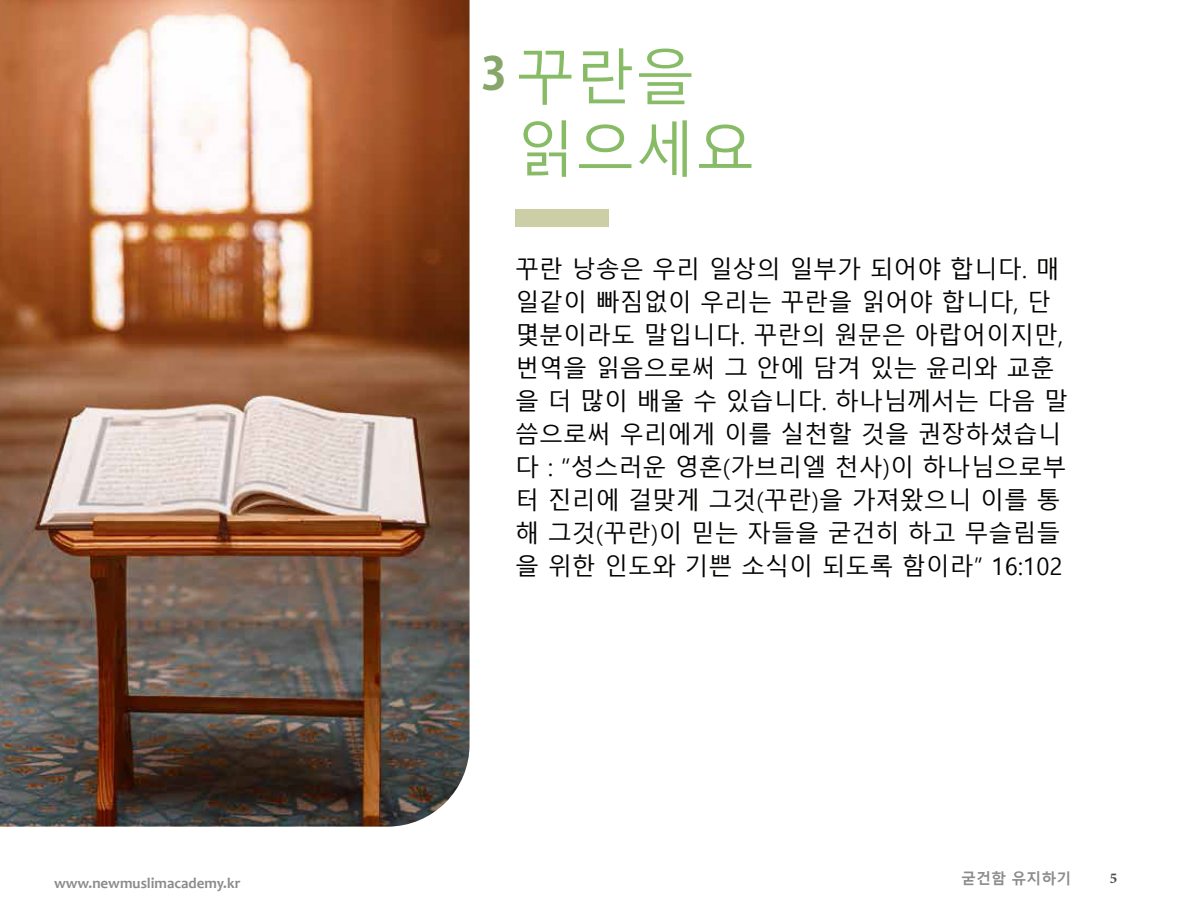
<style>
.page{position:relative;width:1188px;height:918px;background:#fff}
.page>*{position:absolute;margin:0;border:0;box-sizing:border-box;transform-origin:0 0}
.t1{font:60px "Malgun Gothic";color:#87bb65}
.t2{font:700 45px "Adobe Gothic Std";color:#87a66a}
.t3{font:24px/33px "Malgun Gothic";color:#040503}
.t4{font:700 15px "Candara";color:#8c8c8c}
.t5{font:700 15px "Malgun Gothic";color:#8c8c8c}
.t6{font:700 15px "Minion Pro";color:#4c4c4e}
</style>
<div class="page">
<img style="left:0;top:0;width:470px;height:827px">
<div style="left:516px;top:209px;width:93px;height:18px;background:#cccfa6"></div>
<p class="t2" style="left:481px;top:46px;width:27px">3</p>
<p class="t1" style="left:515px;top:44px;width:181px">꾸란을</p>
<p class="t1" style="left:515px;top:116px;width:241px">읽으세요</p>
<p class="t3" style="left:515px;top:253px;width:554px">꾸란 낭송은 우리 일상의 일부가 되어야 합니다. 매 일같이 빠짐없이 우리는 꾸란을 읽어야 합니다, 단 몇분이라도 말입니다. 꾸란의 원문은 아랍어이지만, 번역을 읽음으로써 그 안에 담겨 있는 윤리와 교훈 을 더 많이 배울 수 있습니다. 하나님께서는 다음 말 씀으로써 우리에게 이를 실천할 것을 권장하셨습니 다 : “성스러운 영혼(가브리엘 천사)이 하나님으로부 터 진리에 걸맞게 그것(꾸란)을 가져왔으니 이를 통 해 그것(꾸란)이 믿는 자들을 굳건히 하고 무슬림들 을 위한 인도와 기쁜 소식이 되도록 함이라” 16:102</p>
<p class="t4" style="left:54px;top:873px;width:188px">www.newmuslimacademy.kr</p>
<p class="t5" style="left:961px;top:869px;width:112px">굳건함 유지하기</p>
<p class="t6" style="left:1110px;top:868px;width:9px">5</p>
</div>
